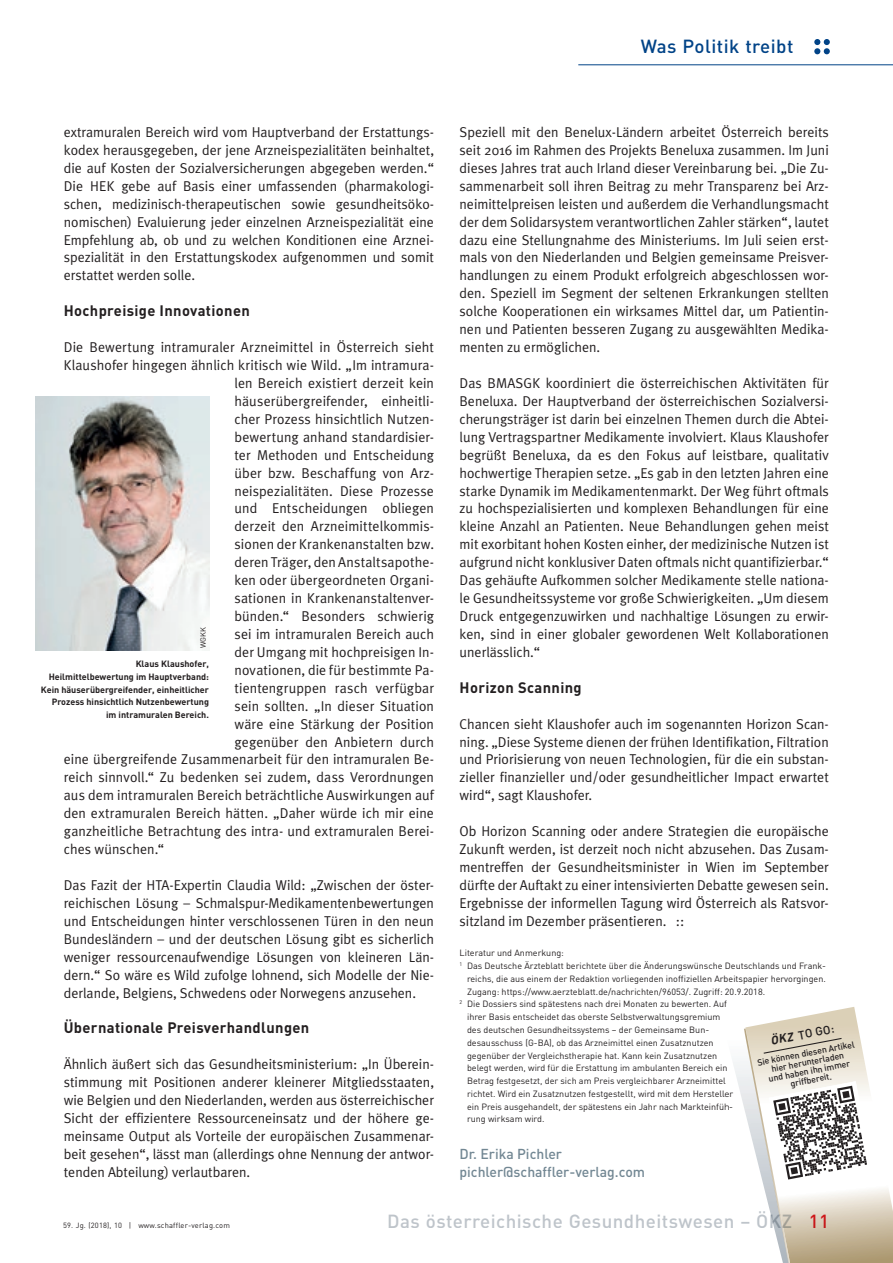
<style>
.page{position:relative;width:893px;height:1263px;background:#fff}
.page>*{position:absolute;margin:0;border:0;box-sizing:border-box;transform-origin:0 0}
.t1{font:500 18.75px "DIN";letter-spacing:.025em;color:#bec4ca}
.t2{font:500 18.75px "DIN";letter-spacing:.025em;color:#014387}
.t3{font:700 15px "DIN";letter-spacing:.025em;color:#231f20}
.t4{font:14.25px/17.9px "Meta Plus Normal";letter-spacing:.005em;color:#231f20;text-align:justify}
.t5{font:500 14.25px/18px "DIN";color:#728793}
.t6{font:500 12px "DIN";color:#231f20}
.t7{font:9px "DIN";color:#231f20}
.t8{font:700 9px/12.8px "DIN";color:#231f20;text-align:right}
.t9{font:500 9px/9px "DIN";color:#231f20;text-align:center}
.t10{font:7.5px "DIN";letter-spacing:.025em;color:#231f20}
.s1{font-weight:700;font-style:italic}
.s2{color:#ee1d23}
</style>
<div class="page">
<hr style="left:578px;top:64px;width:315px;height:1px;background:#014387">
<svg style="left:814px;top:39px;width:16px;height:15px"></svg>
<svg style="left:733px;top:1007px;width:160px;height:256px"></svg>
<img style="left:35px;top:396px;width:174px;height:255px">
<h1 class="t2" style="left:641px;top:35px;width:154px">Was Politik treibt</h1>
<p class="t4" style="left:64px;top:123px;width:372px">extramuralen Bereich wird vom Hauptverband der Erstattungs&shy;kodex herausgegeben, der jene Arzneispezialitäten beinhaltet, die auf Kosten der Sozialversicherungen abgegeben werden.“ Die HEK gebe auf Basis einer umfassenden (pharmakologi&shy;schen, medizinisch-therapeutischen sowie gesundheitsöko&shy;nomischen) Evaluierung jeder einzelnen Arzneispezialität eine Empfehlung ab, ob und zu welchen Konditionen eine Arznei&shy;spezialität in den Erstattungskodex aufgenommen und somit erstattet werden solle.</p>
<p class="t3" style="left:64px;top:301px;width:188px">Hochpreisige Innovationen</p>
<p class="t4" style="left:64px;top:338px;width:372px">Die Bewertung intramuraler Arzneimittel in Österreich sieht</p>
<p class="t4" style="left:64px;top:356px;width:372px">Klaushofer hingegen ähnlich kritisch wie Wild. „Im intramura-</p>
<p class="t4" style="left:234px;top:374px;width:201px">len Bereich existiert derzeit kein</p>
<p class="t4" style="left:234px;top:392px;width:201px">häuserübergreifender, einheitli-</p>
<p class="t4" style="left:234px;top:410px;width:201px">cher Prozess hinsichtlich Nutzen-</p>
<p class="t4" style="left:234px;top:428px;width:201px">bewertung anhand standardisier-</p>
<p class="t4" style="left:234px;top:446px;width:201px">ter Methoden und Entscheidung</p>
<p class="t4" style="left:234px;top:464px;width:201px">über bzw. Beschaffung von Arz-</p>
<p class="t4" style="left:234px;top:481px;width:201px">neispezialitäten. Diese Prozesse</p>
<p class="t4" style="left:234px;top:499px;width:201px">und Entscheidungen obliegen</p>
<p class="t4" style="left:234px;top:517px;width:201px">derzeit den Arzneimittelkommis-</p>
<p class="t4" style="left:234px;top:535px;width:201px">sionen der Krankenanstalten bzw.</p>
<p class="t4" style="left:234px;top:553px;width:201px">deren Träger, den Anstaltsapothe-</p>
<p class="t4" style="left:234px;top:571px;width:201px">ken oder übergeordneten Organi-</p>
<p class="t4" style="left:234px;top:589px;width:201px">sationen in Krankenanstaltenver-</p>
<p class="t4" style="left:234px;top:607px;width:201px">bünden.“ Besonders schwierig</p>
<p class="t4" style="left:234px;top:625px;width:201px">sei im intramuralen Bereich auch</p>
<p class="t4" style="left:234px;top:643px;width:201px">der Umgang mit hochpreisigen In-</p>
<p class="t4" style="left:234px;top:661px;width:201px">novationen, die für bestimmte Pa-</p>
<p class="t4" style="left:234px;top:679px;width:201px">tientengruppen rasch verfügbar</p>
<p class="t4" style="left:234px;top:697px;width:201px">sein sollten. „In dieser Situation</p>
<p class="t4" style="left:234px;top:714px;width:201px">wäre eine Stärkung der Position</p>
<p class="t4" style="left:234px;top:732px;width:201px">gegenüber den Anbietern durch</p>
<p class="t4" style="left:64px;top:750px;width:372px">eine übergreifende Zusammenarbeit für den intramuralen Be-</p>
<p class="t4" style="left:64px;top:768px;width:372px">reich sinnvoll.“ Zu bedenken sei zudem, dass Verordnungen</p>
<p class="t4" style="left:64px;top:786px;width:372px">aus dem intramuralen Bereich beträchtliche Auswirkungen auf</p>
<p class="t4" style="left:64px;top:804px;width:372px">den extramuralen Bereich hätten. „Daher würde ich mir eine</p>
<p class="t4" style="left:64px;top:822px;width:372px">ganzheitliche Betrachtung des intra- und extramuralen Berei-</p>
<p class="t4" style="left:64px;top:840px;width:102px">ches wünschen.“</p>
<p class="t4" style="left:64px;top:876px;width:372px">Das Fazit der HTA-Expertin Claudia Wild: „Zwischen der öster&shy;reichischen Lösung – Schmalspur-Medikamentenbewertungen und Entscheidungen hinter verschlossenen Türen in den neun Bundesländern – und der deutschen Lösung gibt es sicherlich weniger ressourcenaufwendige Lösungen von kleineren Län&shy;dern.“ So wäre es Wild zufolge lohnend, sich Modelle der Nie&shy;derlande, Belgiens, Schwedens oder Norwegens anzusehen.</p>
<p class="t3" style="left:64px;top:1018px;width:247px">Übernationale Preisverhandlungen</p>
<p class="t4" style="left:64px;top:1055px;width:372px">Ähnlich äußert sich das Gesundheitsministerium: „In Überein&shy;stimmung mit Positionen anderer kleinerer Mitgliedsstaaten, wie Belgien und den Niederlanden, werden aus österreichischer Sicht der effizientere Ressourceneinsatz und der höhere ge&shy;meinsame Output als Vorteile der europäischen Zusammenar&shy;beit gesehen“, lässt man (allerdings ohne Nennung der antwor&shy;tenden Abteilung) verlautbaren.</p>
<p class="t10" style="left:198px;top:648px;width:22px;rotate:-90deg">WGKK</p>
<p class="t8" style="left:41px;top:657px;width:170px">Klaus Klaushofer,<br>Heilmittelbewertung im Hauptverband:<br>Kein häuserübergreifender, einheitlicher Prozess hinsichtlich Nutzenbewertung im intramuralen Bereich.</p>
<p class="t4" style="left:460px;top:123px;width:371px">Speziell mit den Benelux-Ländern arbeitet Österreich bereits seit 2016 im Rahmen des Projekts Beneluxa zusammen. Im Juni dieses Jahres trat auch Irland dieser Vereinbarung bei. „Die Zu&shy;sammenarbeit soll ihren Beitrag zu mehr Transparenz bei Arz&shy;neimittelpreisen leisten und außerdem die Verhandlungsmacht der dem Solidarsystem verantwortlichen Zahler stärken“, lautet dazu eine Stellungnahme des Ministeriums. Im Juli seien erst&shy;mals von den Niederlanden und Belgien gemeinsame Preisver&shy;handlungen zu einem Produkt erfolgreich abgeschlossen wor&shy;den. Speziell im Segment der seltenen Erkrankungen stellten solche Kooperationen ein wirksames Mittel dar, um Patientin&shy;nen und Patienten besseren Zugang zu ausgewählten Medika&shy;menten zu ermöglichen.</p>
<p class="t4" style="left:460px;top:374px;width:371px">Das BMASGK koordiniert die österreichischen Aktivitäten für Beneluxa. Der Hauptverband der österreichischen Sozialversi&shy;cherungsträger ist darin bei einzelnen Themen durch die Abtei&shy;lung Vertragspartner Medikamente involviert. Klaus Klaushofer begrüßt Beneluxa, da es den Fokus auf leistbare, qualitativ hochwertige Therapien setze. „Es gab in den letzten Jahren eine starke Dynamik im Medikamentenmarkt. Der Weg führt oftmals zu hochspezialisierten und komplexen Behandlungen für eine kleine Anzahl an Patienten. Neue Behandlungen gehen meist mit exorbitant hohen Kosten einher, der medizinische Nutzen ist aufgrund nicht konklusiver Daten oftmals nicht quantifizierbar.“ Das gehäufte Aufkommen solcher Medikamente stelle nationa&shy;le Gesundheitssysteme vor große Schwierigkeiten. „Um diesem Druck entgegenzuwirken und nachhaltige Lösungen zu erwir&shy;ken, sind in einer globaler gewordenen Welt Kollaborationen unerlässlich.“</p>
<p class="t3" style="left:460px;top:677px;width:124px">Horizon Scanning</p>
<p class="t4" style="left:460px;top:714px;width:371px">Chancen sieht Klaushofer auch im sogenannten Horizon Scan&shy;ning. „Diese Systeme dienen der frühen Identifikation, Filtration und Priorisierung von neuen Technologien, für die ein substan&shy;zieller finanzieller und/oder gesundheitlicher Impact erwartet wird“, sagt Klaushofer.</p>
<p class="t4" style="left:460px;top:822px;width:371px">Ob Horizon Scanning oder andere Strategien die europäische Zukunft werden, ist derzeit noch nicht abzusehen. Das Zusam&shy;mentreffen der Gesundheitsminister in Wien im September dürfte der Auftakt zu einer intensivierten Debatte gewesen sein.<br>Ergebnisse der informellen Tagung wird Österreich als Ratsvor&shy;sitzland im Dezember präsentieren. ::</p>
<p class="t7" style="left:460px;top:947px;width:106px">Literatur und Anmerkung:</p>
<p class="t7" style="left:460px;top:960px;width:368px"><sup>1</sup> Das Deutsche Ärzteblatt berichtete über die Änderungswünsche Deutschlands und Frank-</p>
<p class="t7" style="left:467px;top:973px;width:360px">reichs, die aus einem der Redaktion vorliegenden inoffiziellen Arbeitspapier hervorgingen.</p>
<p class="t7" style="left:467px;top:986px;width:300px">Zugang: https://www.aerzteblatt.de/nachrichten/96053/. Zugriff: 20.9.2018.</p>
<p class="t7" style="left:460px;top:998px;width:269px"><sup>2</sup> Die Dossiers sind spätestens nach drei Monaten zu bewerten. Auf</p>
<p class="t7" style="left:467px;top:1011px;width:255px">ihrer Basis entscheidet das oberste Selbstverwaltungsgremium</p>
<p class="t7" style="left:467px;top:1024px;width:244px">des deutschen Gesundheitssystems – der Gemeinsame Bun-</p>
<p class="t7" style="left:467px;top:1037px;width:248px">desausschuss (G-BA), ob das Arzneimittel einen Zusatznutzen</p>
<p class="t7" style="left:467px;top:1050px;width:252px">gegenüber der Vergleichstherapie hat. Kann kein Zusatznutzen</p>
<p class="t7" style="left:467px;top:1062px;width:262px">belegt werden, wird für die Erstattung im ambulanten Bereich ein</p>
<p class="t7" style="left:467px;top:1075px;width:260px">Betrag festgesetzt, der sich am Preis vergleichbarer Arzneimittel</p>
<p class="t7" style="left:467px;top:1088px;width:268px">richtet. Wird ein Zusatznutzen festgestellt, wird mit dem Hersteller</p>
<p class="t7" style="left:467px;top:1101px;width:267px">ein Preis ausgehandelt, der spätestens ein Jahr nach Markteinfüh-</p>
<p class="t7" style="left:467px;top:1113px;width:79px">rung wirksam wird.</p>
<p class="t5" style="left:460px;top:1144px;width:187px">Dr. Erika Pichler pichler@schaffler-verlag.com</p>
<p class="t6" style="left:769px;top:1033px;width:66px;rotate:-11deg"><span class="s1">ÖKZ</span> TO GO:</p>
<p class="t9" style="left:756px;top:1058px;width:100px;rotate:-11deg">Sie können diesen Artikel hier herunterladen<br>und haben ihn immer griffbereit.</p>
<p class="t10" style="left:63px;top:1220px;width:168px">59. Jg. (2018), 10 | www.schaffler-verlag.com</p>
<h1 class="t1" style="left:387px;top:1209px;width:443px">Das österreichische Gesundheitswesen – ÖKZ <span class="s2">11</span></h1>
</div>
